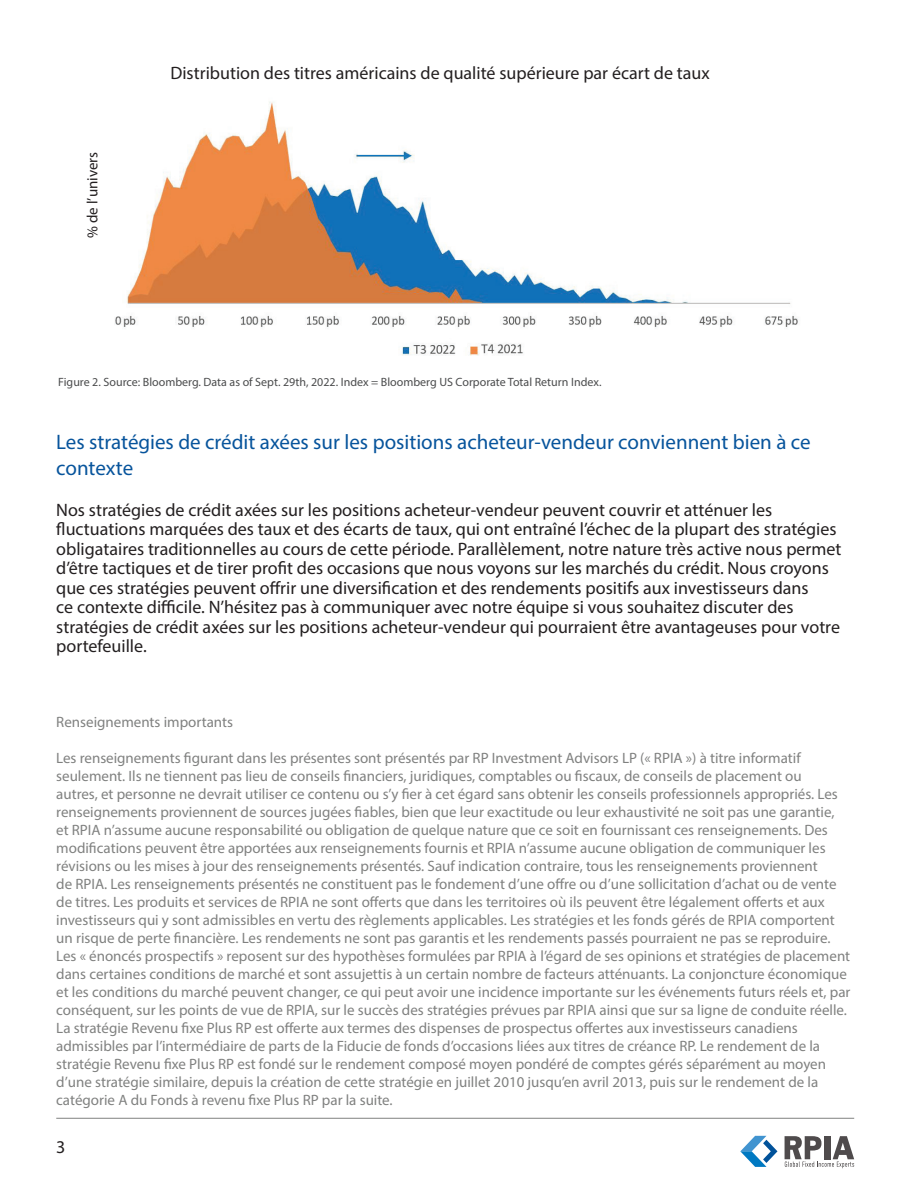
<style>
.page{position:relative;width:918px;height:1188px;background:#fff}
.page>*{position:absolute;margin:0;border:0;box-sizing:border-box;transform-origin:0 0}
.t1{font:21px/25.2px "Myriad Pro";color:#07549c}
.t2{font:18px/19.5px "Myriad Pro";color:#231f20}
.t3{font:15px/18px "Myriad Pro";color:#808180}
.t4{font:15px "Myriad Pro";color:#231f20}
.t5{font:12px "Myriad Pro";color:#4b4c4d}
</style>
<div class="page">
<hr style="left:56px;top:1118px;width:798px;height:1px;background:#808180">
<svg style="left:740px;top:1136px;width:37px;height:31px"></svg>
<svg style="left:785px;top:1136px;width:69px;height:31px"></svg>
<img style="left:115px;top:102px;width:683px;height:254px">
<p class="t4" style="left:83px;top:238px;width:88px;rotate:-90deg">% de l’univers</p>
<p class="t2" style="left:170px;top:63px;width:541px">Distribution des titres américains de qualité supérieure par écart de taux</p>
<p class="t5" style="left:58px;top:374px;width:545px">Figure 2. Source: Bloomberg. Data as of Sept. 29th, 2022. Index = Bloomberg US Corporate Total Return Index.</p>
<h1 class="t1" style="left:56px;top:429px;width:756px">Les stratégies de crédit axées sur les positions acheteur-vendeur conviennent bien à ce contexte</h1>
<p class="t2" style="left:56px;top:500px;width:787px">Nos stratégies de crédit axées sur les positions acheteur-vendeur peuvent couvrir et atténuer les fluctuations marquées des taux et des écarts de taux, qui ont entraîné l’échec de la plupart des stratégies obligataires traditionnelles au cours de cette période. Parallèlement, notre nature très active nous permet d’être tactiques et de tirer profit des occasions que nous voyons sur les marchés du crédit. Nous croyons que ces stratégies peuvent offrir une diversification et des rendements positifs aux investisseurs dans<br>ce contexte difficile. N’hésitez pas à communiquer avec notre équipe si vous souhaitez discuter des stratégies de crédit axées sur les positions acheteur-vendeur qui pourraient être avantageuses pour votre portefeuille.</p>
<p class="t3" style="left:56px;top:712px;width:178px">Renseignements importants</p>
<p class="t3" style="left:56px;top:748px;width:796px">Les renseignements figurant dans les présentes sont présentés par RP Investment Advisors LP (« RPIA ») à titre informatif seulement. Ils ne tiennent pas lieu de conseils financiers, juridiques, comptables ou fiscaux, de conseils de placement ou<br>autres, et personne ne devrait utiliser ce contenu ou s’y fier à cet égard sans obtenir les conseils professionnels appropriés. Les renseignements proviennent de sources jugées fiables, bien que leur exactitude ou leur exhaustivité ne soit pas une garantie, et RPIA n’assume aucune responsabilité ou obligation de quelque nature que ce soit en fournissant ces renseignements. Des modifications peuvent être apportées aux renseignements fournis et RPIA n’assume aucune obligation de communiquer les révisions ou les mises à jour des renseignements présentés. Sauf indication contraire, tous les renseignements proviennent<br>de RPIA. Les renseignements présentés ne constituent pas le fondement d’une offre ou d’une sollicitation d’achat ou de vente de titres. Les produits et services de RPIA ne sont offerts que dans les territoires où ils peuvent être légalement offerts et aux investisseurs qui y sont admissibles en vertu des règlements applicables. Les stratégies et les fonds gérés de RPIA comportent un risque de perte financière. Les rendements ne sont pas garantis et les rendements passés pourraient ne pas se reproduire.<br>Les « énoncés prospectifs » reposent sur des hypothèses formulées par RPIA à l’égard de ses opinions et stratégies de placement dans certaines conditions de marché et sont assujettis à un certain nombre de facteurs atténuants. La conjoncture économique et les conditions du marché peuvent changer, ce qui peut avoir une incidence importante sur les événements futurs réels et, par conséquent, sur les points de vue de RPIA, sur le succès des stratégies prévues par RPIA ainsi que sur sa ligne de conduite réelle.<br>La stratégie Revenu fixe Plus RP est offerte aux termes des dispenses de prospectus offertes aux investisseurs canadiens admissibles par l’intermédiaire de parts de la Fiducie de fonds d’occasions liées aux titres de créance RP. Le rendement de la stratégie Revenu fixe Plus RP est fondé sur le rendement composé moyen pondéré de comptes gérés séparément au moyen d’une stratégie similaire, depuis la création de cette stratégie en juillet 2010 jusqu’en avril 2013, puis sur le rendement de la catégorie A du Fonds à revenu fixe Plus RP par la suite.</p>
<p class="t2" style="left:56px;top:1137px;width:11px">3</p>
</div>
